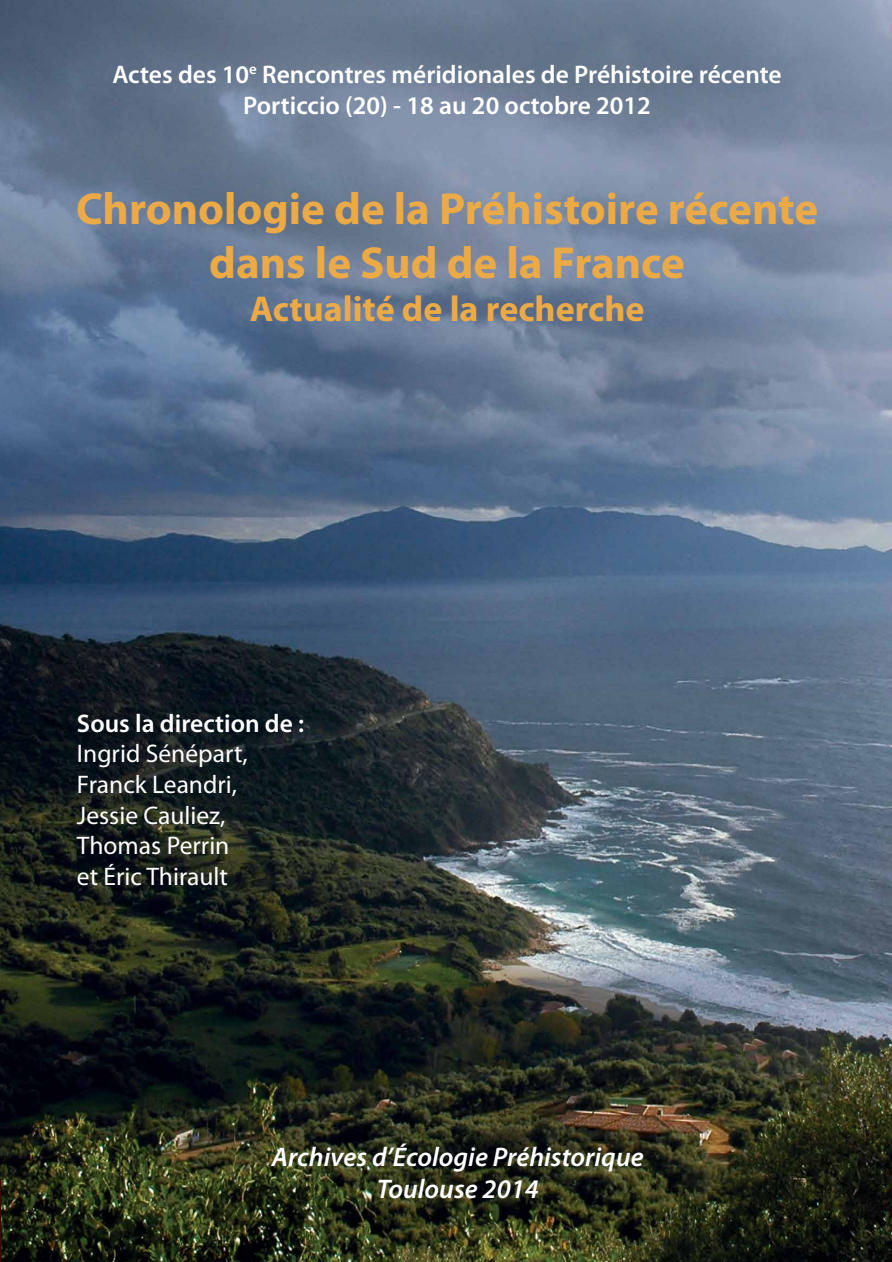
<style>
.page{position:relative;width:892px;height:1262px;background:#fff}
.page>*{position:absolute;margin:0;border:0;box-sizing:border-box;transform-origin:0 0}
.t1{font:700 45px/54px "Myriad Pro";color:#ecaa47;text-align:center}
.t2{font:700 36px "Myriad Pro";color:#ecaa47}
.t3{font:italic 600 27px/32.4px "Myriad Pro";color:#fff;text-align:center}
.t4{font:600 25.5px/30.6px "Myriad Pro";color:#fff;text-align:center}
.t5{font:25.5px/30.6px "Myriad Pro";color:#fff}
</style>
<div class="page">
<img style="left:0;top:0;width:891px;height:1261px">
<hr style="left:0;top:1179px;width:1px;height:82px;background:#3e0900">
<p class="t4" style="left:112px;top:58px;width:671px">Actes des 10<sup>e</sup> Rencontres méridionales de Préhistoire récente<br>Porticcio (20) - 18 au 20 octobre 2012</p>
<h1 class="t1" style="left:76px;top:180px;width:743px">Chronologie de la Préhistoire récente dans le Sud de la France</h1>
<h2 class="t2" style="left:250px;top:286px;width:396px">Actualité de la recherche</h2>
<p class="t4" style="left:77px;top:707px;width:229px">Sous la direction de :</p>
<p class="t5" style="left:77px;top:738px;width:172px">Ingrid Sénépart,<br>Franck Leandri,<br>Jessie Cauliez,<br>Thomas Perrin et Éric Thirault</p>
<p class="t3" style="left:272px;top:1139px;width:373px">Archives d’Écologie Préhistorique<br>Toulouse 2014</p>
</div>
